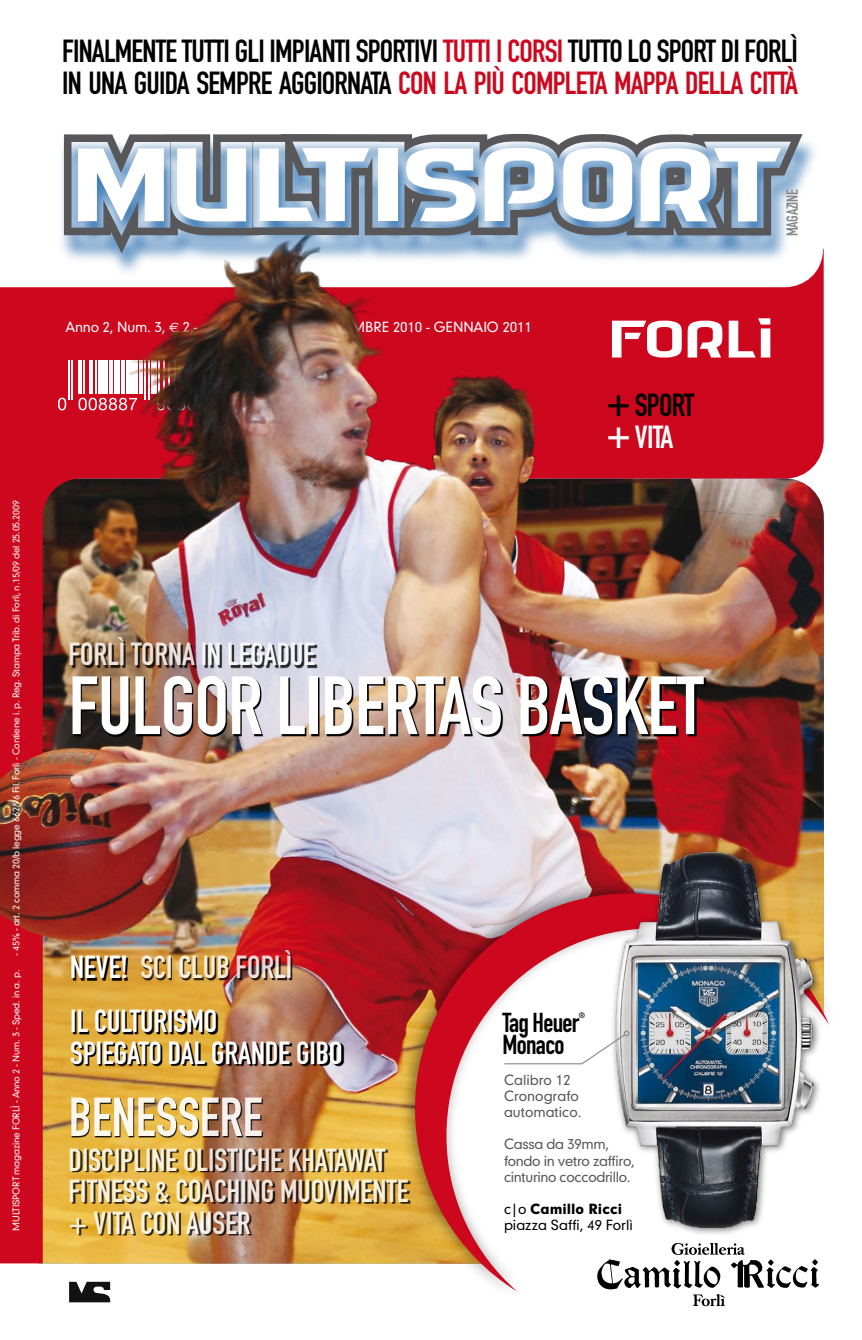
<style>
.page{position:relative;width:862px;height:1340px;background:#fff}
.page>*{position:absolute;margin:0;border:0;box-sizing:border-box;transform-origin:0 0}
.t1{font:81px "DIN Engschrift Std";letter-spacing:-.01em;color:#fff}
.t2{font:54px "DIN Engschrift Std";color:#fff}
.t3{font:31.5px/31.5px "DIN Engschrift Std";color:#fff}
.t4{font:31.5px/31.5px "DIN Engschrift Std";letter-spacing:-.025em;color:#000}
.t5{font:27px "DIN Engschrift Std";letter-spacing:-.025em;color:#000}
.t6{font:15.75px "DIN Engschrift Std";color:#878889}
.t7{font:13.5px/16.2px "Geometric 706 BT Medium B";letter-spacing:-.025em;color:#58585a}
.t8{font:13.5px "Geometric 706 BT Medium B";letter-spacing:-.01em;color:#fff}
.t9{font:13.5px/16.2px "Geometric 706 BT Medium B";color:#000}
.t10{font:13.5px/16.2px "Geometric 706 BT Medium B";color:#58585a}
.t11{font:9px "Geometric 706 BT Medium B";letter-spacing:-.02em;color:#fff}
.t12{font:7.88px "DIN Engschrift Std";color:#000}
.s1{color:#cc071e}
.s2{font-family:"Euro Sans"}
.s3{font-size:40.5px}
.s4{font-size:40.5px;color:#fff}
.s5{color:#fff}
.s6{font-family:"Geometric 706 BT Black B"}
</style>
<div class="page">
<img style="left:1px;top:252px;width:822px;height:1011px">
<div style="left:55px;top:135px;width:766px;height:146px;background:#00519e;opacity:.75"></div>
<svg style="left:64px;top:134px;width:738px;height:119px;background:#8ea0b2"></svg>
<svg style="left:177px;top:148px;width:69px;height:73px"></svg>
<svg style="left:405px;top:148px;width:73px;height:74px"></svg>
<div style="left:378px;top:148px;width:20px;height:73px;background:#fff"></div>
<svg style="left:562px;top:148px;width:70px;height:73px"></svg>
<svg style="left:484px;top:148px;width:69px;height:73px"></svg>
<svg style="left:640px;top:148px;width:140px;height:73px"></svg>
<svg style="left:259px;top:148px;width:110px;height:73px"></svg>
<svg style="left:78px;top:148px;width:86px;height:73px"></svg>
<svg style="left:69px;top:1281px;width:41px;height:21px"></svg>
<div style="left:397px;top:875px;width:441px;height:426px;background:#000;opacity:.5"></div>
<svg style="left:415px;top:893px;width:413px;height:398px"></svg>
<svg style="left:687px;top:321px;width:35px;height:36px"></svg>
<svg style="left:611px;top:321px;width:70px;height:36px"></svg>
<svg style="left:728px;top:318px;width:42px;height:39px"></svg>
<svg style="left:63px;top:1140px;width:381px;height:138px"></svg>
<img style="left:63px;top:635px;width:547px;height:23px">
<img style="left:55px;top:658px;width:761px;height:113px">
<img style="left:59px;top:1084px;width:331px;height:113px">
<img style="left:65px;top:1002px;width:313px;height:85px">
<svg style="left:65px;top:948px;width:104px;height:53px;background:#b38430"></svg>
<img style="left:135px;top:948px;width:225px;height:49px">
<svg style="left:597px;top:1243px;width:221px;height:63px"></svg>
<img style="left:592px;top:830px;width:246px;height:410px">
<svg style="left:503px;top:1030px;width:126px;height:34px"></svg>
<p class="t11" style="left:10px;top:956px;width:457px;rotate:-90deg">- 45% - art. 2 comma 20/b legge 662/96 Fil. Forlì - Contiene i. p. Reg. Stampa Trib. di Forlì, n.15/09 del 25.05.2009</p>
<p class="t11" style="left:10px;top:1230px;width:262px;rotate:-90deg">MULTISPORT magazine FORLÌ - Anno 2 - Num. 3 - Sped. in a. p.</p>
<p class="t4" style="left:62px;top:36px;width:737px">FINALMENTE TUTTI GLI IMPIANTI SPORTIVI <span class="s1">TUTTI I CORSI</span> TUTTO LO SPORT DI FORLÌ<br>IN UNA GUIDA SEMPRE AGGIORNATA <span class="s1">CON LA PIÙ COMPLETA MAPPA DELLA CITTÀ</span></p>
<p class="t8" style="left:65px;top:317px;width:134px">Anno 2, Num. 3, <span class="s2">E</span> 2,-</p>
<p class="t8" style="left:321px;top:317px;width:212px">DICEMBRE 2010 - GENNAIO 2011</p>
<p class="t4" style="left:606px;top:390px;width:89px"><span class="s3">+</span> SPORT <span class="s4">+</span> <span class="s5">VITA</span></p>
<h3 class="t3" style="left:69px;top:638px;width:248px">FORLÌ TORNA IN LEGADUE</h3>
<p class="t1" style="left:69px;top:658px;width:636px">FULGOR LIBERTAS BASKET</p>
<p class="t6" style="left:782px;top:236px;width:47px;rotate:-90deg">magazine</p>
<p class="t3" style="left:70px;top:951px;width:223px">NEVE! SCI CLUB FORLÌ</p>
<p class="t3" style="left:70px;top:1005px;width:274px">IL CULTURISMO<br>SPIEGATO DAL GRANDE GIBO</p>
<h2 class="t2" style="left:69px;top:1085px;width:195px">BENESSERE</h2>
<h3 class="t3" style="left:69px;top:1143px;width:341px">DISCIPLINE OLISTICHE KHATAWAT<br>FITNESS &amp; COACHING MUOVIMENTE + VITA CON AUSER</h3>
<p class="t5" style="left:502px;top:1006px;width:78px">Tag Heuer</p>
<p class="t12" style="left:578px;top:1011px;width:8px">®</p>
<p class="t5" style="left:502px;top:1029px;width:64px">Monaco</p>
<p class="t10" style="left:503px;top:1071px;width:79px">Calibro 12<br>Cronografo automatico.</p>
<p class="t7" style="left:503px;top:1135px;width:132px">Cassa da 39mm, fondo in vetro zaffiro, cinturino coccodrillo.</p>
<p class="t9" style="left:503px;top:1200px;width:130px">c|o <span class="s6">Camillo Ricci </span>piazza Saffi, 49 Forlì</p>
</div>
